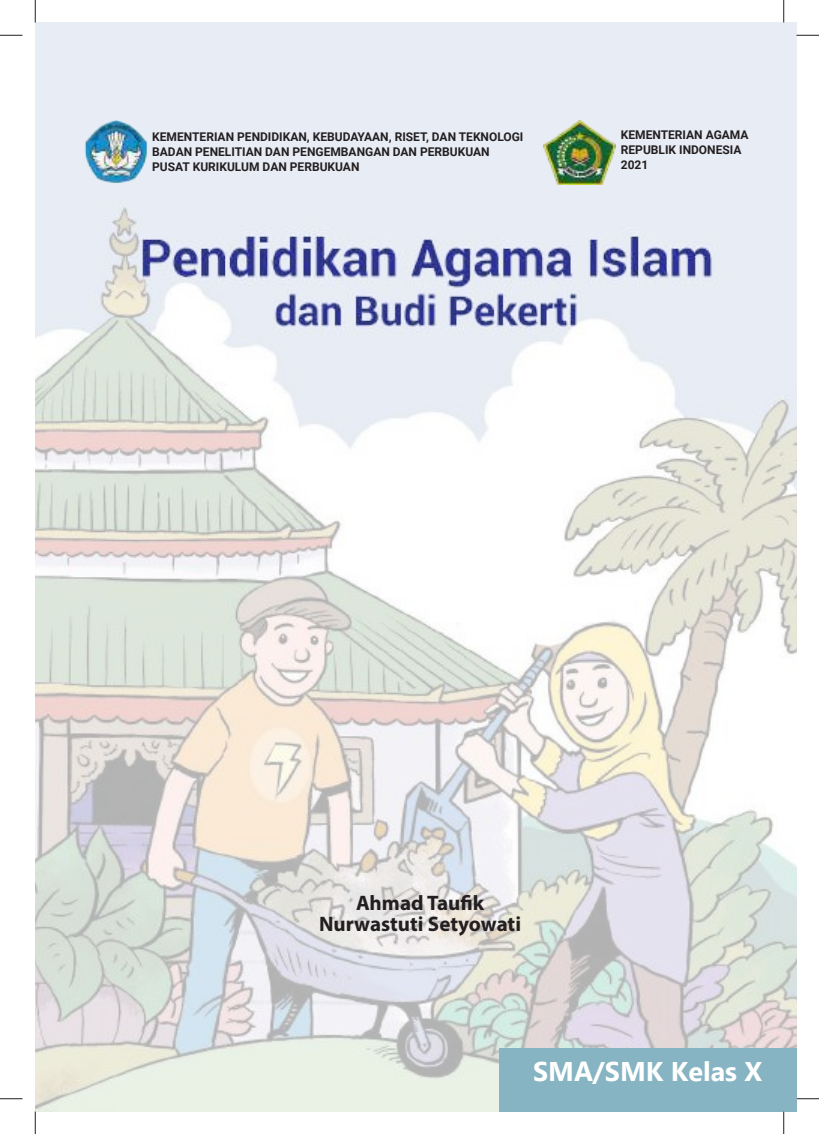
<style>
.page{position:relative;width:819px;height:1134px;background:#fff}
.page>*{position:absolute;margin:0;border:0;box-sizing:border-box;transform-origin:0 0}
.t1{font:700 27px "Ebrima";color:#fff}
.t2{font:700 21px/21px "Myriad Pro";color:#231f20;text-align:center}
.t3{font:700 12px/15px "Roboto";color:#231f20}
</style>
<div class="page">
<img style="left:35px;top:22px;width:761px;height:1089px">
<img style="left:82px;top:120px;width:66px;height:64px">
<img style="left:544px;top:120px;width:71px;height:64px">
<div style="left:499px;top:1047px;width:297px;height:64px;background:#86b4c2"></div>
<hr style="left:783px;top:0;width:2px;height:23px;background:#fff">
<svg style="left:0;top:35px;width:23px;height:1px"></svg>
<svg style="left:796px;top:35px;width:23px;height:1px"></svg>
<svg style="left:0;top:1098px;width:23px;height:1px"></svg>
<svg style="left:796px;top:1098px;width:23px;height:1px"></svg>
<svg style="left:35px;top:0;width:1px;height:23px"></svg>
<svg style="left:35px;top:1111px;width:1px;height:23px"></svg>
<svg style="left:783px;top:0;width:1px;height:23px"></svg>
<svg style="left:783px;top:1111px;width:1px;height:23px"></svg>
<p class="t3" style="left:152px;top:130px;width:373px">KEMENTERIAN PENDIDIKAN, KEBUDAYAAN, RISET, DAN TEKNOLOGI<br>BADAN PENELITIAN DAN PENGEMBANGAN DAN PERBUKUAN<br>PUSAT KURIKULUM DAN PERBUKUAN</p>
<p class="t3" style="left:621px;top:128px;width:129px">KEMENTERIAN AGAMA<br>REPUBLIK INDONESIA<br>2021</p>
<h2 class="t2" style="left:319px;top:894px;width:203px">Ahmad Taufik<br>Nurwastuti Setyowati</h2>
<h1 class="t1" style="left:533px;top:1061px;width:231px">SMA/SMK Kelas X</h1>
</div>
